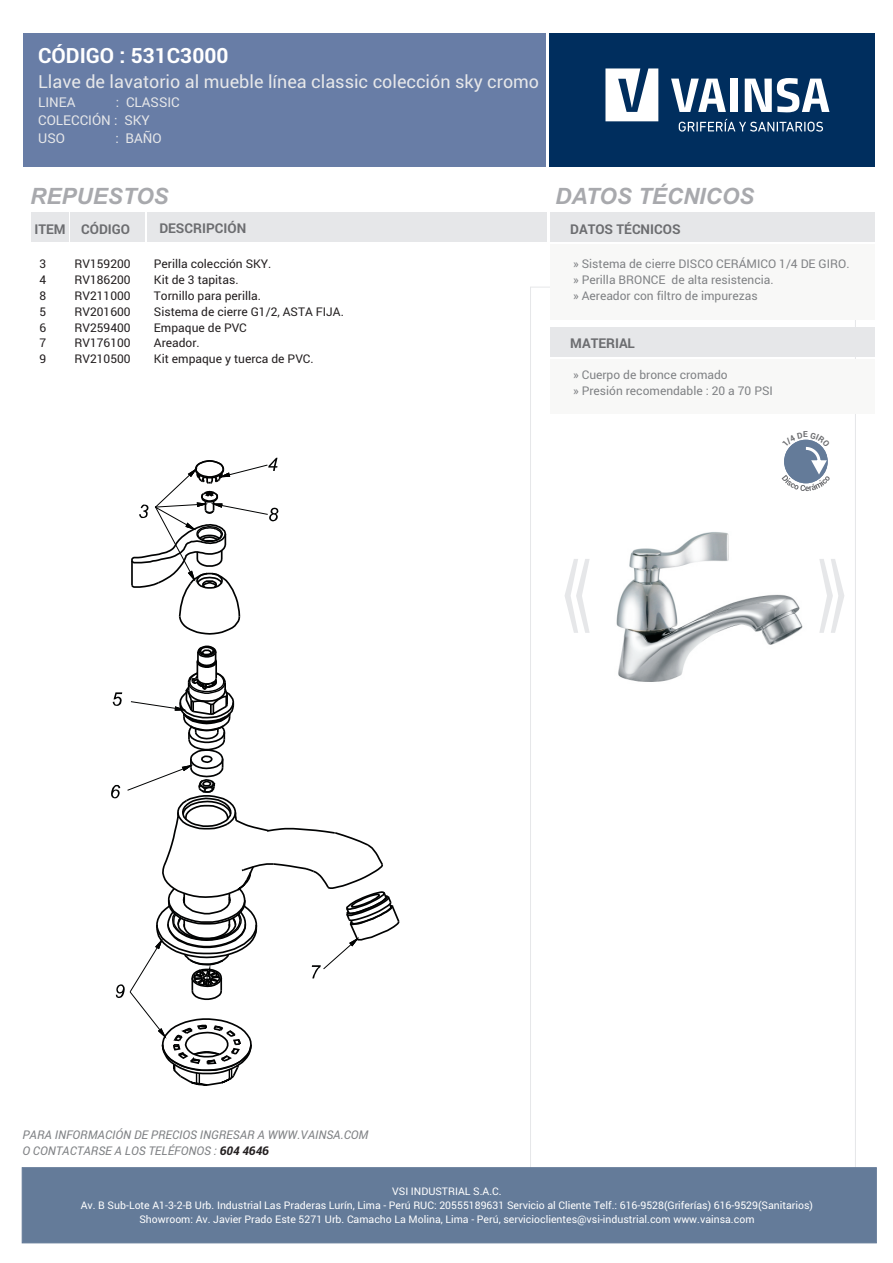
<style>
.page{position:relative;width:893px;height:1263px;background:#fff}
.page>*{position:absolute;margin:0;border:0;box-sizing:border-box;transform-origin:0 0}
.t1{font:166.2px "Arial";color:#e6e7e9;scale:.36 1}
.t2{font:italic 700 22.5px "Arial";color:#a8a9ad}
.t3{font:700 21px "Roboto";color:#fff}
.t4{font:18px "Roboto";color:#e6e7e9}
.t5{font:700 13.5px "Roboto";color:#6c6d70}
.t6{font:13.5px/17.9px "Roboto";color:#e6e7e9}
.t7{font:12px "Roboto";color:#231f20}
.t8{font:12px/15.9px "Roboto";color:#808285}
.t9{font:italic 12px/15.9px "Roboto";color:#808285}
.t10{font:10.5px/13.8px "Roboto";color:#fff;text-align:center}
.s1{font-weight:700;color:#231f20}
</style>
<div class="page">
<div style="left:147px;top:213px;width:400px;height:29px;background:#e6e7e9"></div>
<div style="left:71px;top:213px;width:74px;height:29px;background:#e6e7e9"></div>
<div style="left:32px;top:213px;width:37px;height:29px;background:#e6e7e9"></div>
<div style="left:550px;top:213px;width:325px;height:29px;background:#e6e7e9"></div>
<div style="left:549px;top:34px;width:326px;height:133px;background:#002e5e"></div>
<svg style="left:605px;top:68px;width:53px;height:53px"></svg>
<svg style="left:671px;top:79px;width:55px;height:33px"></svg>
<div style="left:730px;top:79px;width:8px;height:33px;background:#fff"></div>
<svg style="left:745px;top:78px;width:84px;height:34px"></svg>
<svg style="left:679px;top:119px;width:144px;height:13px"></svg>
<div style="left:23px;top:34px;width:522px;height:133px;background:#687da6"></div>
<div style="left:550px;top:244px;width:325px;height:76px;background:#f8f8f7"></div>
<div style="left:550px;top:327px;width:325px;height:30px;background:#e6e7e9"></div>
<div style="left:550px;top:359px;width:325px;height:54px;background:#f8f8f7"></div>
<div style="left:22px;top:1167px;width:855px;height:76px;background:#647b99"></div>
<svg style="left:131px;top:458px;width:147px;height:177px"></svg>
<svg style="left:111px;top:645px;width:289px;height:441px"></svg>
<img style="left:616px;top:532px;width:187px;height:150px">
<svg style="left:782px;top:439px;width:48px;height:52px"></svg>
<h3 class="t3" style="left:38px;top:41px;width:192px">CÓDIGO : 531C3000</h3>
<h3 class="t4" style="left:38px;top:69px;width:502px">Llave de lavatorio al mueble línea classic colección sky cromo</h3>
<p class="t6" style="left:38px;top:93px;width:39px">LINEA</p>
<p class="t6" style="left:38px;top:93px;width:143px;text-indent:78px">: CLASSIC<br>COLECCIÓN : SKY<br>USO</p>
<p class="t6" style="left:115px;top:128px;width:48px">: BAÑO</p>
<h2 class="t2" style="left:30px;top:187px;width:140px">REPUESTOS</h2>
<p class="t5" style="left:34px;top:219px;width:97px">ITEM CÓDIGO</p>
<p class="t5" style="left:159px;top:219px;width:88px">DESCRIPCIÓN</p>
<p class="t7" style="left:39px;top:256px;width:8px">3</p>
<p class="t7" style="left:75px;top:256px;width:58px">RV159200</p>
<p class="t7" style="left:154px;top:256px;width:119px">Perilla colección SKY.</p>
<p class="t7" style="left:39px;top:272px;width:8px">4</p>
<p class="t7" style="left:75px;top:272px;width:58px">RV186200</p>
<p class="t7" style="left:154px;top:272px;width:86px">Kit de 3 tapitas.</p>
<p class="t7" style="left:39px;top:287px;width:8px">8</p>
<p class="t7" style="left:75px;top:287px;width:58px">RV211000</p>
<p class="t7" style="left:154px;top:287px;width:108px">Tornillo para perilla.</p>
<p class="t7" style="left:39px;top:303px;width:8px">5</p>
<p class="t7" style="left:75px;top:303px;width:58px">RV201600</p>
<p class="t7" style="left:154px;top:303px;width:191px">Sistema de cierre G1/2, ASTA FIJA.</p>
<p class="t7" style="left:39px;top:319px;width:8px">6</p>
<p class="t7" style="left:75px;top:319px;width:58px">RV259400</p>
<p class="t7" style="left:154px;top:319px;width:94px">Empaque de PVC</p>
<p class="t7" style="left:39px;top:335px;width:8px">7</p>
<p class="t7" style="left:75px;top:335px;width:58px">RV176100</p>
<p class="t7" style="left:154px;top:335px;width:47px">Areador.</p>
<p class="t7" style="left:39px;top:351px;width:8px">9</p>
<p class="t7" style="left:75px;top:351px;width:58px">RV210500</p>
<p class="t7" style="left:154px;top:351px;width:161px">Kit empaque y tuerca de PVC.</p>
<h2 class="t2" style="left:555px;top:187px;width:201px">DATOS TÉCNICOS</h2>
<p class="t5" style="left:570px;top:219px;width:112px">DATOS TÉCNICOS</p>
<p class="t8" style="left:573px;top:256px;width:278px">» Sistema de cierre DISCO CERÁMICO 1/4 DE GIRO. » Perilla BRONCE de alta resistencia.<br>» Aereador con filtro de impurezas</p>
<p class="t5" style="left:570px;top:334px;width:66px">MATERIAL</p>
<p class="t8" style="left:573px;top:366px;width:201px">» Cuerpo de bronce cromado<br>» Presión recomendable : 20 a 70 PSI</p>
<h1 class="t1" style="left:815px;top:518px;width:94px">»</h1>
<p class="t9" style="left:22px;top:1126px;width:348px">PARA INFORMACIÓN DE PRECIOS INGRESAR A WWW.VAINSA.COM<br>O CONTACTARSE A LOS TELÉFONOS : <span class="s1">604 4646</span></p>
<p class="t10" style="left:81px;top:1184px;width:734px">VSI INDUSTRIAL S.A.C.<br>Av. B Sub-Lote A1-3-2-B Urb. Industrial Las Praderas Lurín, Lima - Perú RUC: 20555189631 Servicio al Cliente Telf.: 616-9528(Griferías) 616-9529(Sanitarios)<br>Showroom: Av. Javier Prado Este 5271 Urb. Camacho La Molina, Lima - Perú, servicioclientes@vsi-industrial.com www.vainsa.com</p>
</div>
